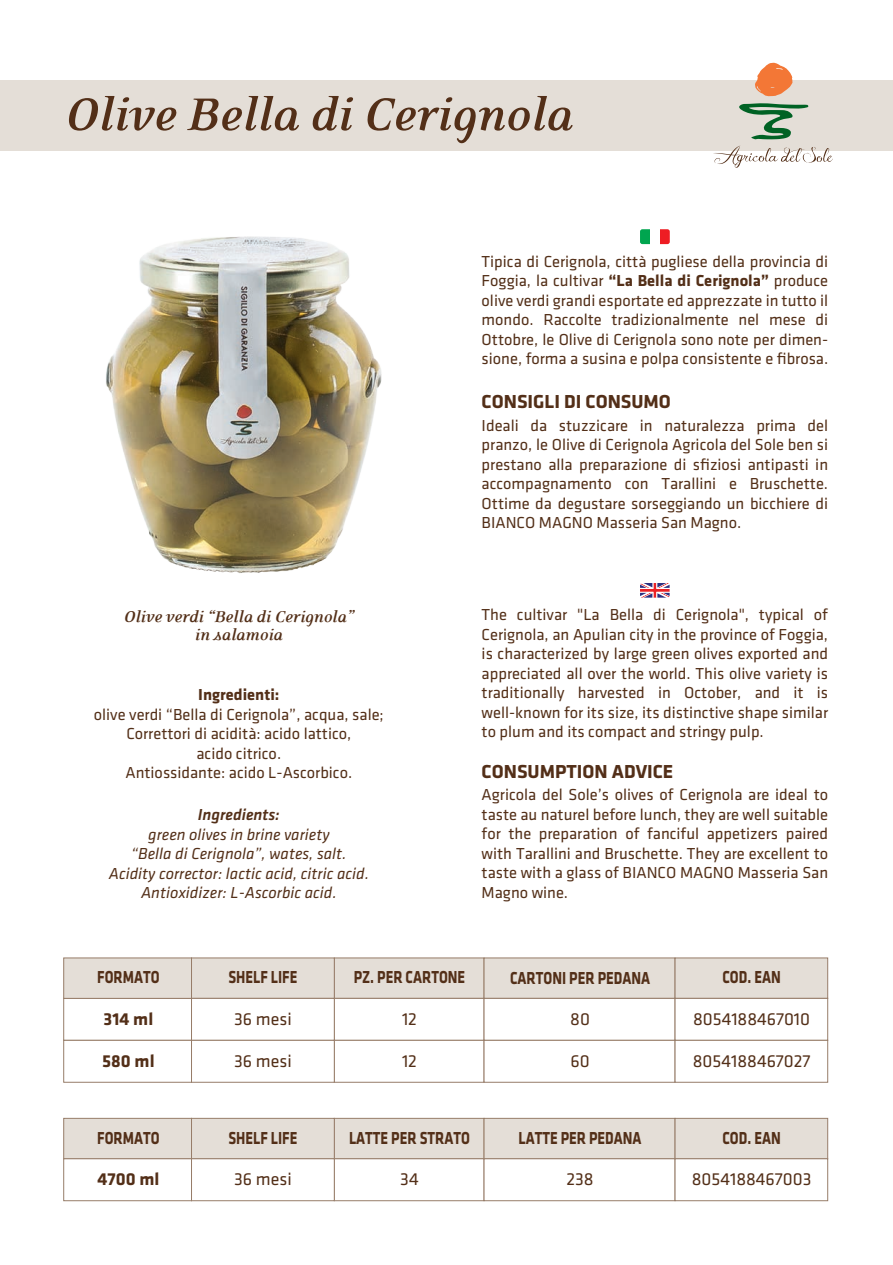
<style>
.page{position:relative;width:893px;height:1265px;background:#fff}
.page>*{position:absolute;margin:0;border:0;box-sizing:border-box;transform-origin:0 0}
.t1{font:italic 700 52.5px "Eidetic Neo";color:#532f18}
.t2{font:700 19.5px "Klavika";color:#532f18}
.t3{font:700 18px "Klavika";color:#532f18;scale:.8 1}
.t4{font:18px "Klavika";color:#532f18}
.t5{font:italic 700 18px/18px "Eidetic Neo";color:#532f18;text-align:center}
.t6{font:700 18px "Klavika";color:#532f18}
.t7{font:16.5px/19.5px "Klavika";color:#532f18;text-align:justify}
.t8{font:italic 16.5px/19.5px "Klavika";color:#532f18;text-align:center}
.t9{font:700 16.5px "Klavika";color:#532f18}
.t10{font:italic 500 16.5px "Klavika";color:#532f18}
.s1{font-weight:700}
</style>
<div class="page">
<img style="left:106px;top:236px;width:276px;height:337px">
<div style="left:0;top:80px;width:893px;height:70px;background:#e4ded7"></div>
<div style="left:640px;top:229px;width:10px;height:15px;background:#00a54f"></div>
<div style="left:660px;top:229px;width:10px;height:15px;background:#ee1d23"></div>
<svg style="left:640px;top:583px;width:30px;height:15px"></svg>
<div style="left:64px;top:958px;width:128px;height:41px;background:#e4ded7;border:1px solid #977d69"></div>
<div style="left:334px;top:958px;width:150px;height:41px;background:#e4ded7;border:1px solid #977d69"></div>
<div style="left:334px;top:998px;width:150px;height:42px;background:#fff;border:1px solid #977d69"></div>
<div style="left:484px;top:958px;width:191px;height:41px;background:#e4ded7;border:1px solid #977d69"></div>
<div style="left:484px;top:998px;width:191px;height:42px;background:#fff;border:1px solid #977d69"></div>
<div style="left:675px;top:958px;width:153px;height:41px;background:#e4ded7;border:1px solid #977d69"></div>
<div style="left:675px;top:998px;width:153px;height:42px;background:#fff;border:1px solid #977d69"></div>
<div style="left:191px;top:958px;width:143px;height:41px;background:#e4ded7;border:1px solid #977d69"></div>
<div style="left:191px;top:998px;width:143px;height:42px;background:#fff;border:1px solid #977d69"></div>
<div style="left:64px;top:1118px;width:128px;height:41px;background:#e4ded7;border:1px solid #977d69"></div>
<div style="left:334px;top:1118px;width:150px;height:41px;background:#e4ded7;border:1px solid #977d69"></div>
<div style="left:484px;top:1118px;width:191px;height:41px;background:#e4ded7;border:1px solid #977d69"></div>
<div style="left:675px;top:1118px;width:153px;height:41px;background:#e4ded7;border:1px solid #977d69"></div>
<div style="left:191px;top:1118px;width:143px;height:41px;background:#e4ded7;border:1px solid #977d69"></div>
<div style="left:64px;top:1040px;width:128px;height:42px;background:#fff;border:1px solid #977d69"></div>
<div style="left:334px;top:1040px;width:150px;height:42px;background:#fff;border:1px solid #977d69"></div>
<div style="left:484px;top:1040px;width:191px;height:42px;background:#fff;border:1px solid #977d69"></div>
<div style="left:675px;top:1040px;width:153px;height:42px;background:#fff;border:1px solid #977d69"></div>
<div style="left:191px;top:1040px;width:143px;height:42px;background:#fff;border:1px solid #977d69"></div>
<div style="left:64px;top:1159px;width:128px;height:42px;background:#fff;border:1px solid #977d69"></div>
<div style="left:334px;top:1159px;width:150px;height:42px;background:#fff;border:1px solid #977d69"></div>
<div style="left:484px;top:1159px;width:191px;height:42px;background:#fff;border:1px solid #977d69"></div>
<div style="left:675px;top:1159px;width:153px;height:42px;background:#fff;border:1px solid #977d69"></div>
<div style="left:191px;top:1159px;width:143px;height:42px;background:#fff;border:1px solid #977d69"></div>
<svg style="left:739px;top:103px;width:69px;height:36px"></svg>
<svg style="left:755px;top:62px;width:38px;height:34px"></svg>
<svg style="left:713px;top:146px;width:120px;height:22px"></svg>
<h1 class="t1" style="left:65px;top:87px;width:510px">Olive Bella di Cerignola</h1>
<p class="t5" style="left:124px;top:608px;width:231px">Olive verdi “Bella di Cerignola” in salamoia</p>
<p class="t9" style="left:198px;top:686px;width:83px">Ingredienti:</p>
<p class="t7" style="left:94px;top:705px;width:291px;text-align:center">olive verdi “Bella di Cerignola”, acqua, sale; Correttori di acidità: acido lattico,<br>acido citrico.<br>Antiossidante: acido L-Ascorbico.</p>
<p class="t10" style="left:198px;top:806px;width:83px">Ingredients:</p>
<p class="t8" style="left:109px;top:825px;width:262px">green olives in brine variety<br>“Bella di Cerignola”, wates, salt.<br>Acidity corrector: lactic acid, citric acid.<br>Antioxidizer: L-Ascorbic acid.</p>
<p class="t7" style="left:482px;top:252px;width:348px">Tipica di Cerignola, città pugliese della provincia di Foggia, la cultivar <span class="s1">“La Bella di Cerignola”</span> produce olive verdi grandi esportate ed apprezzate in tutto il mondo. Raccolte tradizionalmente nel mese di Ottobre, le Olive di Cerignola sono note per dimen&shy;sione, forma a susina e polpa consistente e fibrosa.</p>
<p class="t2" style="left:482px;top:391px;width:191px">CONSIGLI DI CONSUMO</p>
<p class="t7" style="left:482px;top:416px;width:348px">Ideali da stuzzicare in naturalezza prima del pranzo, le Olive di Cerignola Agricola del Sole ben si prestano alla preparazione di sfiziosi antipasti in accompagnamento con Tarallini e Bruschette.<br>Ottime da degustare sorseggiando un bicchiere di BIANCO MAGNO Masseria San Magno.</p>
<p class="t7" style="left:482px;top:605px;width:348px">The cultivar "La Bella di Cerignola", typical of Cerignola, an Apulian city in the province of Foggia, is characterized by large green olives exported and appreciated all over the world. This olive variety is traditionally harvested in October, and it is well-known for its size, its distinctive shape similar to plum and its compact and stringy pulp.</p>
<p class="t2" style="left:482px;top:761px;width:193px">CONSUMPTION ADVICE</p>
<p class="t7" style="left:482px;top:785px;width:348px">Agricola del Sole’s olives of Cerignola are ideal to taste au naturel before lunch, they are well suitable for the preparation of fanciful appetizers paired with Tarallini and Bruschette. They are excellent to taste with a glass of BIANCO MAGNO Masseria San Magno wine.</p>
<p class="t3" style="left:97px;top:968px;width:79px">FORMATO</p>
<p class="t3" style="left:354px;top:968px;width:141px">PZ. PER CARTONE</p>
<p class="t3" style="left:510px;top:968px;width:176px">CARTONI PER PEDANA</p>
<p class="t3" style="left:722px;top:968px;width:74px">COD. EAN</p>
<p class="t6" style="left:104px;top:1009px;width:51px">314 ml</p>
<p class="t4" style="left:402px;top:1009px;width:17px">12</p>
<p class="t4" style="left:570px;top:1009px;width:21px">80</p>
<p class="t4" style="left:693px;top:1009px;width:119px">8054188467010</p>
<p class="t3" style="left:228px;top:968px;width:88px">SHELF LIFE</p>
<p class="t4" style="left:234px;top:1009px;width:59px">36 mesi</p>
<p class="t6" style="left:102px;top:1051px;width:54px">580 ml</p>
<p class="t4" style="left:234px;top:1051px;width:59px">36 mesi</p>
<p class="t4" style="left:402px;top:1051px;width:17px">12</p>
<p class="t4" style="left:570px;top:1051px;width:21px">60</p>
<p class="t4" style="left:693px;top:1051px;width:119px">8054188467027</p>
<p class="t3" style="left:97px;top:1128px;width:79px">FORMATO</p>
<p class="t3" style="left:228px;top:1128px;width:88px">SHELF LIFE</p>
<p class="t3" style="left:349px;top:1128px;width:152px">LATTE PER STRATO</p>
<p class="t3" style="left:519px;top:1128px;width:155px">LATTE PER PEDANA</p>
<p class="t3" style="left:722px;top:1128px;width:74px">COD. EAN</p>
<p class="t6" style="left:97px;top:1169px;width:63px">4700 ml</p>
<p class="t4" style="left:234px;top:1169px;width:59px">36 mesi</p>
<p class="t4" style="left:400px;top:1169px;width:20px">34</p>
<p class="t4" style="left:566px;top:1169px;width:29px">238</p>
<p class="t4" style="left:692px;top:1169px;width:121px">8054188467003</p>
</div>
